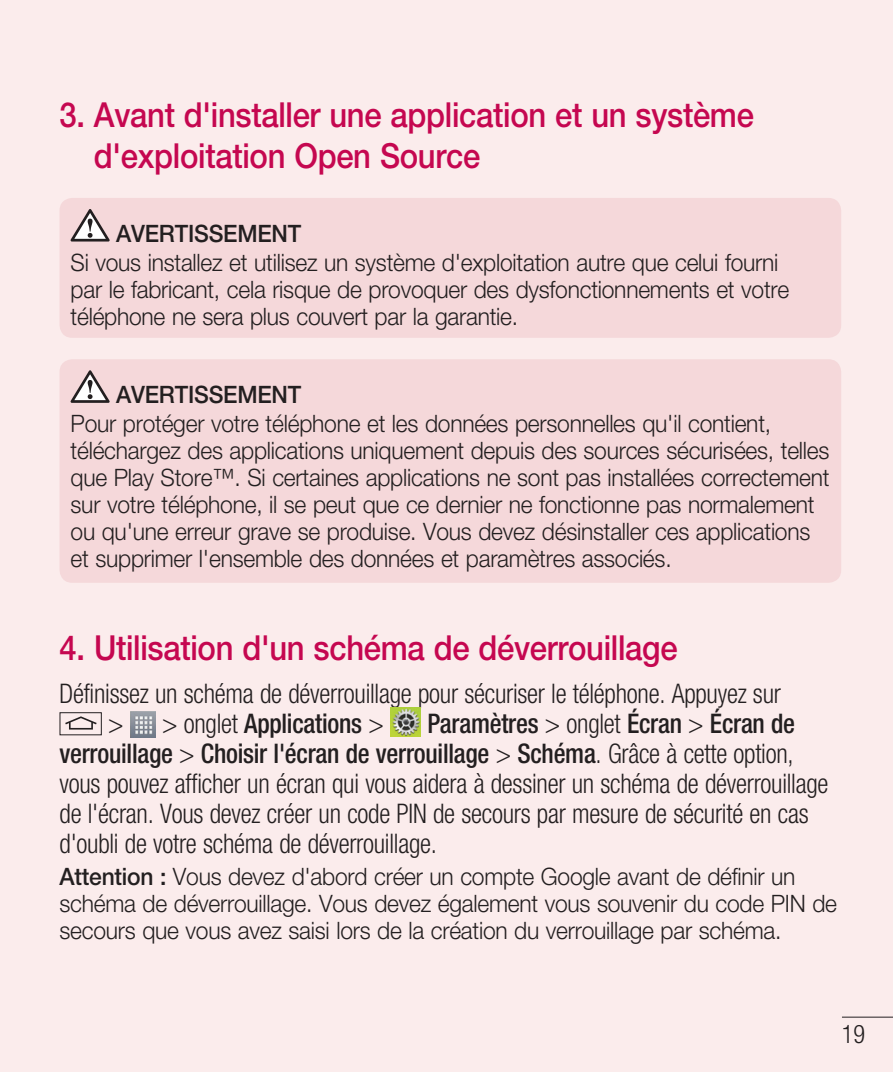
<style>
.page{position:relative;width:893px;height:1072px;background:#fff}
.page>*{position:absolute;margin:0;border:0;box-sizing:border-box;transform-origin:0 0}
.t1{font:500 34.5px/41.4px "Helvetica Neue LT Pro";letter-spacing:-.01em;color:#c50750;scale:.9 1}
.t2{font:300 condensed 27px/30px "Helvetica Neue LT Pro";letter-spacing:-.01em;color:#231f20;scale:.95 1}
.t3{font:300 condensed 25.5px "Helvetica Neue LT Pro";color:#231f20;scale:.95 1}
.t4{font:300 24px/27px "Helvetica Neue LT Pro";letter-spacing:-.01em;color:#231f20;scale:.95 1}
.t5{font:500 24px "Helvetica Neue LT Pro";letter-spacing:-.01em;color:#231f20;scale:.95 1}
.s1{font-weight:500}
</style>
<div class="page">
<div style="left:1px;top:0;width:892px;height:1071px;background:#fbecec"></div>
<hr style="left:842px;top:1016px;width:51px;height:1px;background:#231f20">
<div style="left:60px;top:198px;width:781px;height:140px;background:#f5d8da;border-radius:13px"></div>
<svg style="left:71px;top:209px;width:39px;height:32px"></svg>
<div style="left:60px;top:359px;width:781px;height:224px;background:#f5d8da;border-radius:13px"></div>
<svg style="left:71px;top:370px;width:39px;height:33px"></svg>
<svg style="left:65px;top:716px;width:32px;height:14px"></svg>
<div style="left:60px;top:712px;width:42px;height:23px;border:1px solid #231f20"></div>
<img style="left:130px;top:711px;width:26px;height:26px">
<img style="left:390px;top:707px;width:31px;height:30px">
<h1 class="t1" style="left:94px;top:97px;width:735px;text-indent:-34px">3. Avant d'installer une application et un système d'exploitation Open Source</h1>
<p class="t5" style="left:116px;top:224px;width:196px">AVERTISSEMENT</p>
<p class="t4" style="left:71px;top:251px;width:758px">Si vous installez et utilisez un système d'exploitation autre que celui fourni par le fabricant, cela risque de provoquer des dysfonctionnements et votre téléphone ne sera plus couvert par la garantie.</p>
<p class="t5" style="left:116px;top:385px;width:196px">AVERTISSEMENT</p>
<p class="t4" style="left:71px;top:413px;width:800px">Pour protéger votre téléphone et les données personnelles qu'il contient, téléchargez des applications uniquement depuis des sources sécurisées, telles que Play Store™. Si certaines applications ne sont pas installées correctement sur votre téléphone, il se peut que ce dernier ne fonctionne pas normalement ou qu'une erreur grave se produise. Vous devez désinstaller ces applications et supprimer l'ensemble des données et paramètres associés.</p>
<h1 class="t1" style="left:60px;top:630px;width:688px">4. Utilisation d'un schéma de déverrouillage</h1>
<p class="t2" style="left:108px;top:681px;width:709px;text-indent:-49px">Définissez un schéma de déverrouillage pour sécuriser le téléphone. Appuyez sur &gt; &gt; onglet <span class="s1">Applications</span> &gt;</p>
<p class="t2" style="left:60px;top:711px;width:811px;text-indent:368px"><span class="s1">Paramètres</span> &gt; onglet <span class="s1">Écran</span> &gt; <span class="s1">Écran de verrouillage</span> &gt; <span class="s1">Choisir l'écran de verrouillage</span> &gt; <span class="s1">Schéma</span>. Grâce à cette option, vous pouvez afficher un écran qui vous aidera à dessiner un schéma de déverrouillage de l'écran. Vous devez créer un code PIN de secours par mesure de sécurité en cas d'oubli de votre schéma de déverrouillage.</p>
<p class="t4" style="left:60px;top:865px;width:820px"><span class="s1">Attention :</span> Vous devez d'abord créer un compte Google avant de définir un schéma de déverrouillage. Vous devez également vous souvenir du code PIN de secours que vous avez saisi lors de la création du verrouillage par schéma.</p>
<p class="t3" style="left:842px;top:1025px;width:26px">19</p>
</div>
